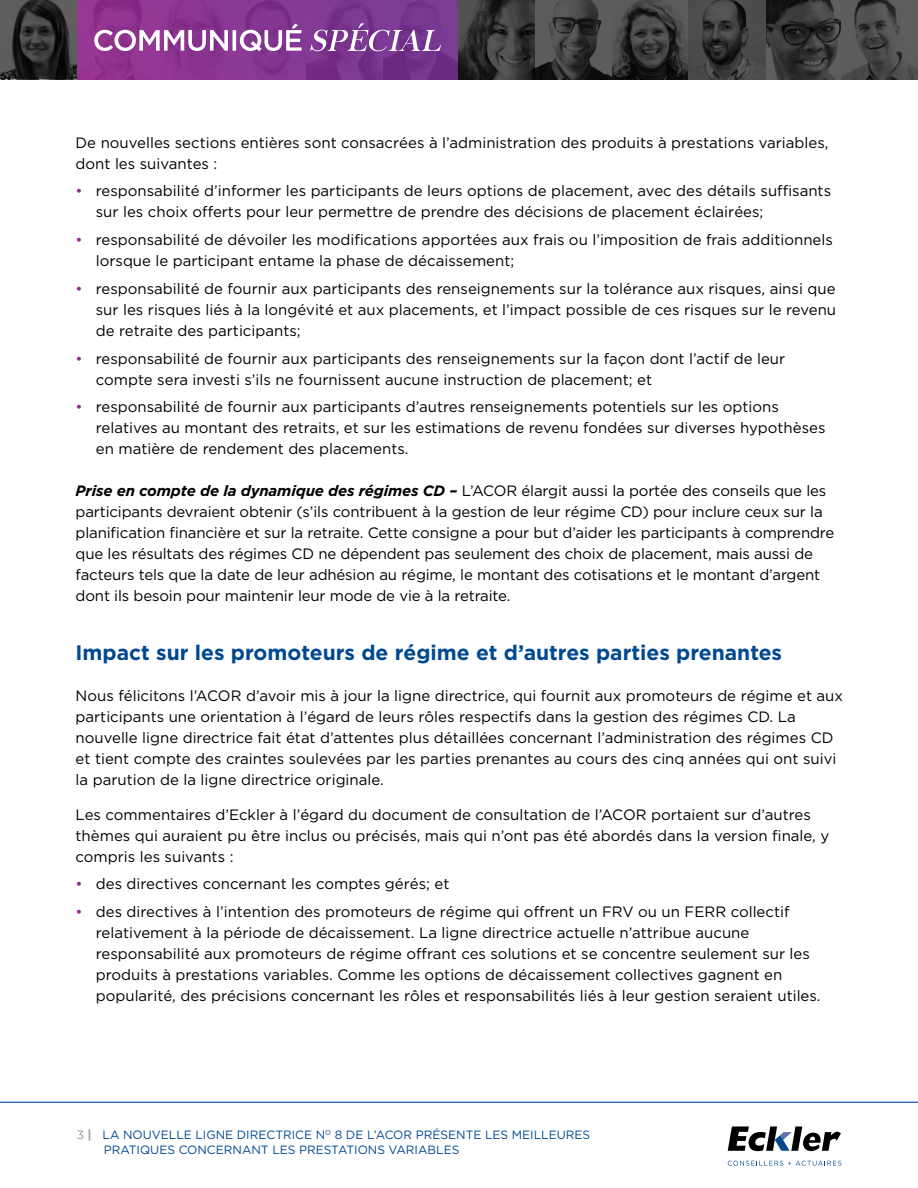
<style>
.page{position:relative;width:918px;height:1188px;background:#fff}
.page>*{position:absolute;margin:0;border:0;box-sizing:border-box;transform-origin:0 0}
.body_bullets{font:700 21px "Gotham";color:#004990}
.body{font:15px/21px "Gotham";color:#000}
.t1{font:12px/14.4px "Gotham";color:#004990}
.s1{color:#92278c}
.s2{font-weight:700;font-style:italic}
.s3{color:#939598}
.s4{font-weight:700;color:#939598}
</style>
<div class="page">
<hr style="left:0;top:1102px;width:918px;height:1px;background:#004990">
<svg style="left:728px;top:1126px;width:113px;height:25px"></svg>
<svg style="left:728px;top:1161px;width:113px;height:5px"></svg>
<div style="left:76px;top:0;width:383px;height:79px;background:linear-gradient(to right,#963491,#70358e)"></div>
<svg style="left:0;top:0;width:76px;height:79px;background:#353535"></svg>
<svg style="left:459px;top:0;width:459px;height:79px;background:#3d3d3d"></svg>
<svg style="left:94px;top:24px;width:208px;height:27px"></svg>
<svg style="left:310px;top:23px;width:131px;height:28px;background:#945fa6"></svg>
<p class="body" style="left:76px;top:131px;width:754px">De nouvelles sections entières sont consacrées à l’administration des produits à prestations variables, dont les suivantes :</p>
<p class="body" style="left:96px;top:180px;width:737px;text-indent:-20px"><span class="s1">•</span> responsabilité d’informer les participants de leurs options de placement, avec des détails suffisants sur les choix offerts pour leur permettre de prendre des décisions de placement éclairées;</p>
<p class="body" style="left:96px;top:229px;width:739px;text-indent:-20px"><span class="s1">•</span> responsabilité de dévoiler les modifications apportées aux frais ou l’imposition de frais additionnels lorsque le participant entame la phase de décaissement;</p>
<p class="body" style="left:96px;top:278px;width:742px;text-align:justify;text-indent:-20px"><span class="s1">•</span> responsabilité de fournir aux participants des renseignements sur la tolérance aux risques, ainsi que sur les risques liés à la longévité et aux placements, et l’impact possible de ces risques sur le revenu de retraite des participants;</p>
<p class="body" style="left:96px;top:347px;width:691px;text-indent:-20px"><span class="s1">•</span> responsabilité de fournir aux participants des renseignements sur la façon dont l’actif de leur compte sera investi s’ils ne fournissent aucune instruction de placement; et</p>
<p class="body" style="left:96px;top:396px;width:731px;text-indent:-20px"><span class="s1">•</span> responsabilité de fournir aux participants d’autres renseignements potentiels sur les options relatives au montant des retraits, et sur les estimations de revenu fondées sur diverses hypothèses en matière de rendement des placements.</p>
<p class="body" style="left:76px;top:479px;width:760px"><span class="s2">Prise en compte de la dynamique des régimes CD –</span> L’ACOR élargit aussi la portée des conseils que les participants devraient obtenir (s’ils contribuent à la gestion de leur régime CD) pour inclure ceux sur la planification financière et sur la retraite. Cette consigne a pour but d’aider les participants à comprendre que les résultats des régimes CD ne dépendent pas seulement des choix de placement, mais aussi de facteurs tels que la date de leur adhésion au régime, le montant des cotisations et le montant d’argent dont ils besoin pour maintenir leur mode de vie à la retraite.</p>
<p class="body_bullets" style="left:76px;top:640px;width:708px">Impact sur les promoteurs de régime et d’autres parties prenantes</p>
<p class="body" style="left:76px;top:685px;width:769px">Nous félicitons l’ACOR d’avoir mis à jour la ligne directrice, qui fournit aux promoteurs de régime et aux participants une orientation à l’égard de leurs rôles respectifs dans la gestion des régimes CD. La nouvelle ligne directrice fait état d’attentes plus détaillées concernant l’administration des régimes CD et tient compte des craintes soulevées par les parties prenantes au cours des cinq années qui ont suivi la parution de la ligne directrice originale.</p>
<p class="body" style="left:76px;top:803px;width:755px">Les commentaires d’Eckler à l’égard du document de consultation de l’ACOR portaient sur d’autres thèmes qui auraient pu être inclus ou précisés, mais qui n’ont pas été abordés dans la version finale, y compris les suivants :</p>
<p class="body" style="left:76px;top:873px;width:375px"><span class="s1">•</span> des directives concernant les comptes gérés; et</p>
<p class="body" style="left:96px;top:901px;width:726px;text-indent:-20px"><span class="s1">•</span> des directives à l’intention des promoteurs de régime qui offrent un FRV ou un FERR collectif relativement à la période de décaissement. La ligne directrice actuelle n’attribue aucune responsabilité aux promoteurs de régime offrant ces solutions et se concentre seulement sur les produits à prestations variables. Comme les options de décaissement collectives gagnent en popularité, des précisions concernant les rôles et responsabilités liés à leur gestion seraient utiles.</p>
<p class="t1" style="left:104px;top:1128px;width:488px;text-indent:-27px"><span class="s3">3</span> <span class="s4">|</span> LA NOUVELLE LIGNE DIRECTRICE N<sup>O</sup> 8 DE L’ACOR PRÉSENTE LES MEILLEURES<br>PRATIQUES CONCERNANT LES PRESTATIONS VARIABLES</p>
</div>
